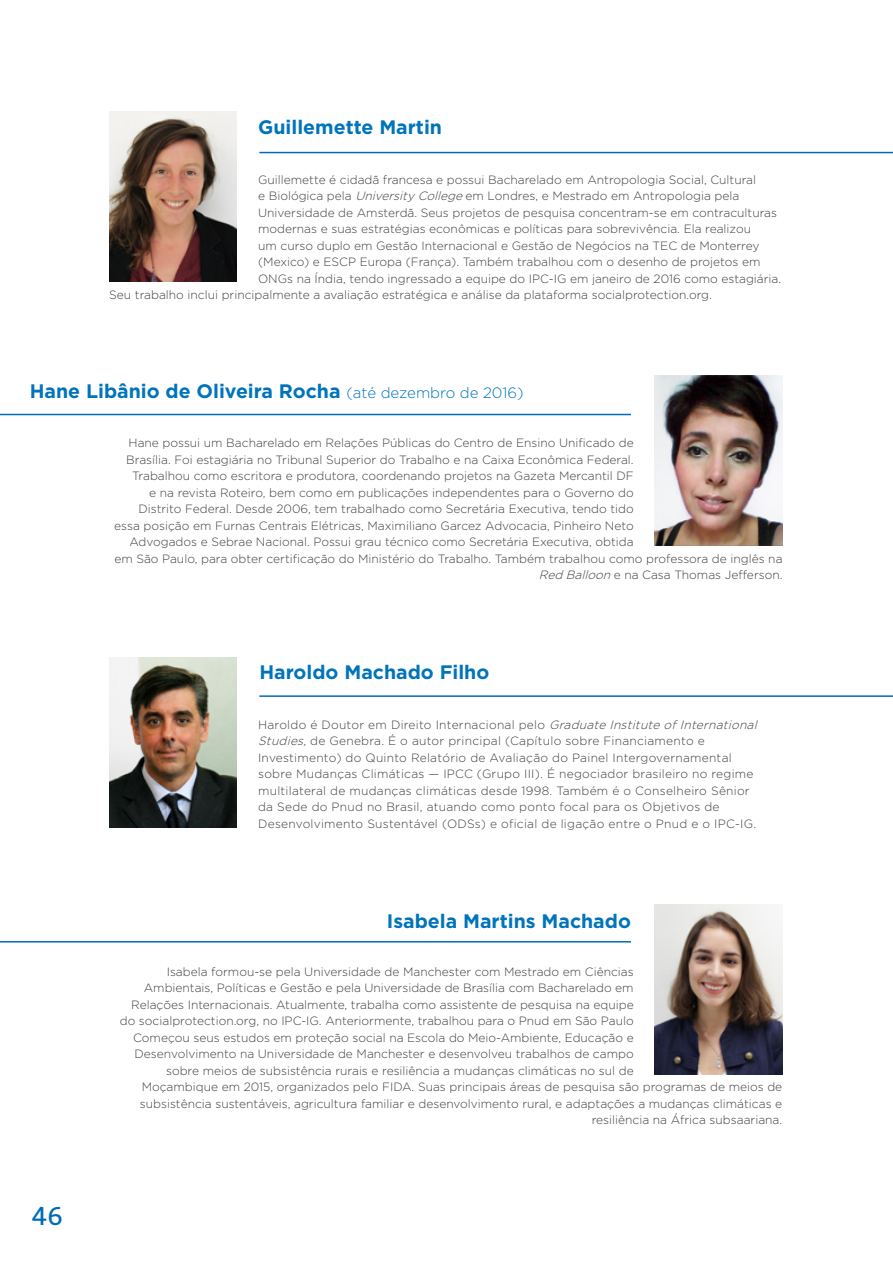
<style>
.page{position:relative;width:893px;height:1263px;background:#fff}
.page>*{position:absolute;margin:0;border:0;box-sizing:border-box;transform-origin:0 0}
.t1{font:25.5px "Bitter";color:#006bb6}
.t2{font:700 19.5px "Gotham";color:#0074bb}
.t3{font:300 12px "Gotham";color:#414042}
.t4{font:300 12px/16.5px "Gotham";letter-spacing:.02em;color:#414042}
.s1{font-style:italic}
.s2{font-weight:300;font-size:15px}
</style>
<div class="page">
<img style="left:109px;top:657px;width:128px;height:170px">
<img style="left:655px;top:904px;width:127px;height:170px">
<hr style="left:259px;top:695px;width:634px;height:2px;background:#006bb6">
<hr style="left:0;top:414px;width:631px;height:1px;background:#006bb6">
<hr style="left:259px;top:152px;width:634px;height:1px;background:#006bb6">
<hr style="left:0;top:941px;width:631px;height:1px;background:#006bb6">
<img style="left:109px;top:112px;width:128px;height:170px">
<img style="left:655px;top:375px;width:127px;height:170px">
<h2 class="t2" style="left:258px;top:116px;width:185px">Guillemette Martin</h2>
<p class="t3" style="left:258px;top:173px;width:499px">Guillemette é cidadã francesa e possui Bacharelado em Antropologia Social, Cultural</p>
<p class="t3" style="left:258px;top:189px;width:483px">e Biológica pela <span class="s1">University College</span> em Londres, e Mestrado em Antropologia pela</p>
<p class="t3" style="left:258px;top:206px;width:520px">Universidade de Amsterdã. Seus projetos de pesquisa concentram-se em contraculturas</p>
<p class="t3" style="left:258px;top:222px;width:494px">modernas e suas estratégias econômicas e políticas para sobrevivência. Ela realizou</p>
<p class="t3" style="left:258px;top:239px;width:503px">um curso duplo em Gestão Internacional e Gestão de Negócios na TEC de Monterrey</p>
<p class="t3" style="left:258px;top:255px;width:504px">(Mexico) e ESCP Europa (França). Também trabalhou com o desenho de projetos em</p>
<p class="t3" style="left:258px;top:272px;width:525px">ONGs na Índia, tendo ingressado a equipe do IPC-IG em janeiro de 2016 como estagiária.</p>
<p class="t3" style="left:109px;top:288px;width:604px">Seu trabalho inclui principalmente a avaliação estratégica e análise da plataforma socialprotection.org.</p>
<h2 class="t2" style="left:30px;top:379px;width:495px">Hane Libânio de Oliveira Rocha <span class="s2">(até dezembro de 2016)</span></h2>
<p class="t3" style="left:129px;top:437px;width:507px">Hane possui um Bacharelado em Relações Públicas do Centro de Ensino Unificado de</p>
<p class="t3" style="left:126px;top:453px;width:509px">Brasília. Foi estagiária no Tribunal Superior do Trabalho e na Caixa Econômica Federal.</p>
<p class="t3" style="left:132px;top:470px;width:503px">Trabalhou como escritora e produtora, coordenando projetos na Gazeta Mercantil DF</p>
<p class="t3" style="left:149px;top:486px;width:486px">e na revista Roteiro, bem como em publicações independentes para o Governo do</p>
<p class="t3" style="left:138px;top:503px;width:497px">Distrito Federal. Desde 2006, tem trabalhado como Secretária Executiva, tendo tido</p>
<p class="t3" style="left:114px;top:519px;width:521px">essa posição em Furnas Centrais Elétricas, Maximiliano Garcez Advocacia, Pinheiro Neto</p>
<p class="t3" style="left:129px;top:536px;width:506px">Advogados e Sebrae Nacional. Possui grau técnico como Secretária Executiva, obtida</p>
<p class="t3" style="left:114px;top:552px;width:670px">em São Paulo, para obter certificação do Ministério do Trabalho. Também trabalhou como professora de inglês na</p>
<p class="t3" style="left:539px;top:569px;width:245px"><span class="s1">Red Balloon</span> e na Casa Thomas Jefferson.</p>
<h2 class="t2" style="left:259px;top:661px;width:231px">Haroldo Machado Filho</h2>
<p class="t4" style="left:258px;top:716px;width:503px">Haroldo é Doutor em Direito Internacional pelo <span class="s1">Graduate Institute ofInternational Studies,</span>de Genebra. É o autor principal (Capítulo sobre Financiamento e Investimento) do Quinto Relatório de Avaliação do Painel Intergovernamental sobre Mudanças Climáticas — IPCC (Grupo III). É negociador brasileiro no regime multilateral de mudanças climáticas desde 1998. Também é o Conselheiro Sênior da Sede do Pnud no Brasil, atuando como ponto focal para os Objetivos de Desenvolvimento Sustentável (ODSs) e oficial de ligação entre o Pnud e o IPC-IG.</p>
<h2 class="t2" style="left:387px;top:910px;width:246px">Isabela Martins Machado</h2>
<h1 class="t1" style="left:32px;top:1198px;width:32px">46</h1>
<p class="t3" style="left:167px;top:965px;width:468px">Isabela formou-se pela Universidade de Manchester com Mestrado em Ciências</p>
<p class="t3" style="left:144px;top:981px;width:491px">Ambientais, Políticas e Gestão e pela Universidade de Brasília com Bacharelado em</p>
<p class="t3" style="left:131px;top:998px;width:504px">Relações Internacionais. Atualmente, trabalha como assistente de pesquisa na equipe</p>
<p class="t3" style="left:120px;top:1014px;width:515px">do socialprotection.org, no IPC-IG. Anteriormente, trabalhou para o Pnud em São Paulo</p>
<p class="t3" style="left:133px;top:1031px;width:502px">Começou seus estudos em proteção social na Escola do Meio-Ambiente, Educação e</p>
<p class="t3" style="left:135px;top:1047px;width:501px">Desenvolvimento na Universidade de Manchester e desenvolveu trabalhos de campo</p>
<p class="t3" style="left:166px;top:1064px;width:469px">sobre meios de subsistência rurais e resiliência a mudanças climáticas no sul de</p>
<p class="t3" style="left:142px;top:1080px;width:642px">Moçambique em 2015, organizados pelo FIDA. Suas principais áreas de pesquisa são programas de meios de</p>
<p class="t3" style="left:140px;top:1097px;width:644px">subsistência sustentáveis, agricultura familiar e desenvolvimento rural, e adaptações a mudanças climáticas e</p>
<p class="t3" style="left:592px;top:1113px;width:192px">resiliência na África subsaariana.</p>
</div>
